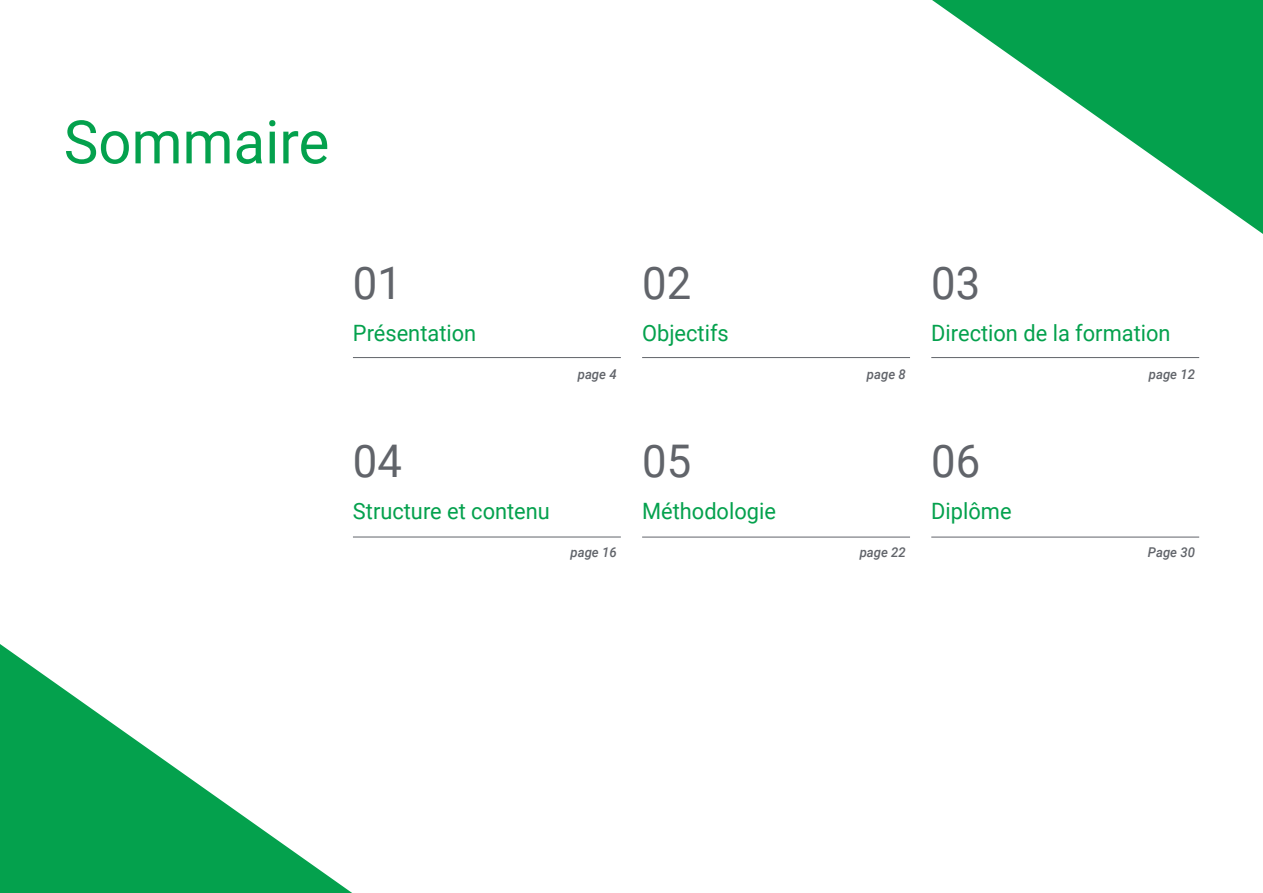
<style>
.page{position:relative;width:1263px;height:893px;background:#fff}
.page>*{position:absolute;margin:0;border:0;box-sizing:border-box;transform-origin:0 0}
.t1{font:60px "Roboto";color:#04a14d}
.t2{font:45px "Roboto";color:#61646a}
.t3{font:22.5px "Roboto";color:#04a14d}
.t4{font:italic 500 13.5px "Roboto";color:#61646a}
</style>
<div class="page">
<hr style="left:353px;top:357px;width:268px;height:1px;background:#61646a">
<hr style="left:353px;top:537px;width:268px;height:1px;background:#61646a">
<hr style="left:642px;top:357px;width:268px;height:1px;background:#61646a">
<hr style="left:642px;top:537px;width:268px;height:1px;background:#61646a">
<hr style="left:931px;top:537px;width:268px;height:1px;background:#61646a">
<hr style="left:931px;top:357px;width:268px;height:1px;background:#61646a">
<svg style="left:0;top:644px;width:352px;height:249px"></svg>
<svg style="left:932px;top:0;width:331px;height:234px"></svg>
<h1 class="t1" style="left:64px;top:100px;width:267px">Sommaire</h1>
<h2 class="t2" style="left:353px;top:251px;width:51px">01</h2>
<h2 class="t2" style="left:642px;top:251px;width:51px">02</h2>
<h2 class="t2" style="left:931px;top:251px;width:51px">03</h2>
<p class="t3" style="left:353px;top:317px;width:125px">Présentation</p>
<p class="t3" style="left:642px;top:317px;width:88px">Objectifs</p>
<p class="t3" style="left:931px;top:317px;width:241px">Direction de la formation</p>
<p class="t4" style="left:578px;top:364px;width:40px">page 4</p>
<p class="t4" style="left:867px;top:364px;width:40px">page 8</p>
<p class="t4" style="left:1149px;top:364px;width:48px">page 12</p>
<h2 class="t2" style="left:353px;top:429px;width:51px">04</h2>
<p class="t3" style="left:353px;top:495px;width:198px">Structure et contenu</p>
<p class="t4" style="left:570px;top:543px;width:48px">page 16</p>
<h2 class="t2" style="left:642px;top:430px;width:51px">05</h2>
<h2 class="t2" style="left:931px;top:430px;width:51px">06</h2>
<p class="t3" style="left:642px;top:495px;width:135px">Méthodologie</p>
<p class="t3" style="left:931px;top:495px;width:82px">Diplôme</p>
<p class="t4" style="left:860px;top:543px;width:48px">page 22</p>
<p class="t4" style="left:1148px;top:543px;width:48px">Page 30</p>
</div>
